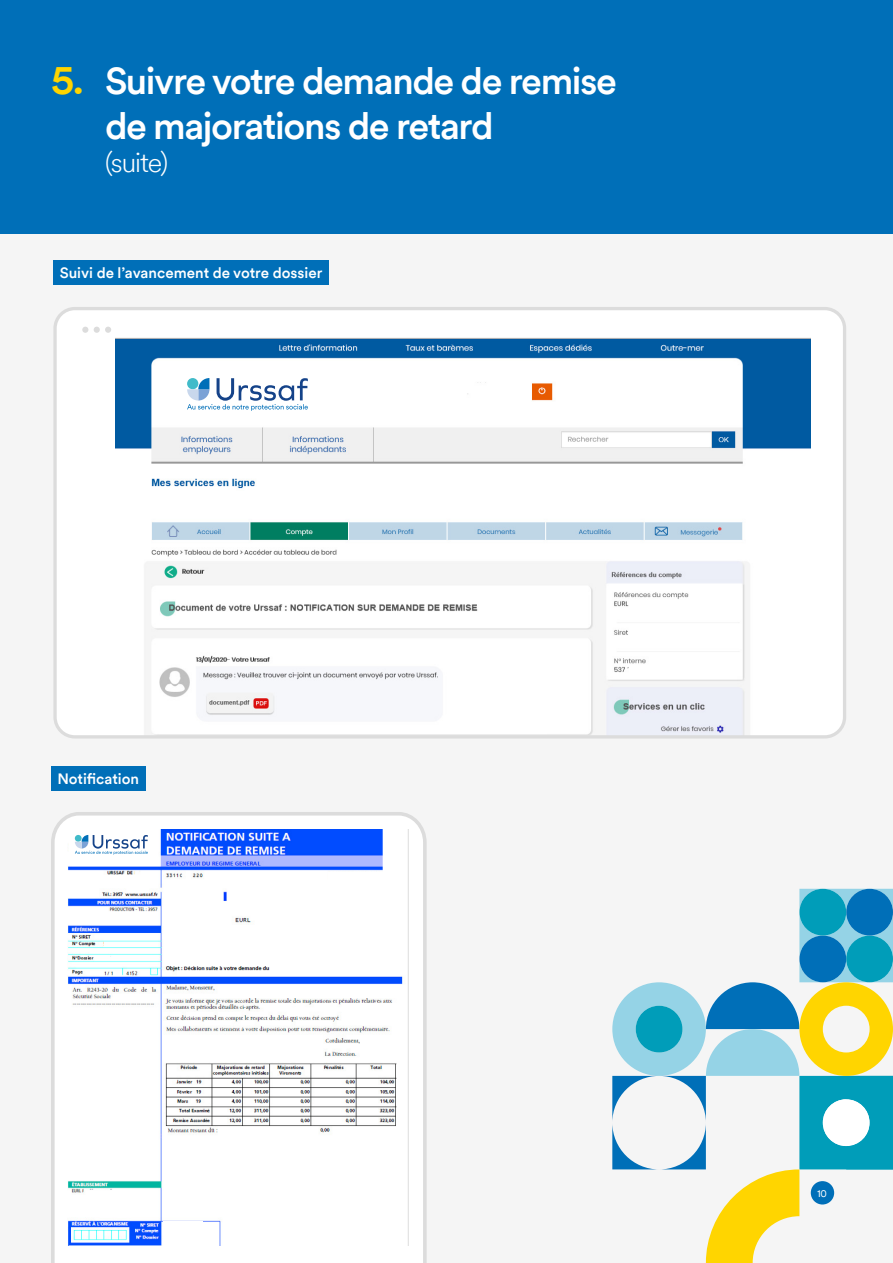
<style>
.page{position:relative;width:893px;height:1263px;background:#fff}
.page>*{position:absolute;margin:0;border:0;box-sizing:border-box;transform-origin:0 0}
.t1{font:500 37.5px/45px "Circular";letter-spacing:-.04em;color:#fff}
.t2{font:300 27px "Circular";letter-spacing:-.04em;color:#fff}
.t3{font:500 15px "Circular";color:#fff}
.t4{font:10.5px "Circular";color:#fff}
.s1{font-size:42px;color:#ffd500}
</style>
<div class="page">
<div style="left:0;top:234px;width:893px;height:1029px;background:#f5f5f5"></div>
<div style="left:0;top:0;width:893px;height:234px;background:#006fb8"></div>
<svg style="left:612px;top:889px;width:281px;height:374px"></svg>
<div style="left:53px;top:260px;width:275px;height:24px;background:#006fb8"></div>
<div style="left:51px;top:766px;width:95px;height:24px;background:#006fb8"></div>
<div style="left:55px;top:309px;width:789px;height:428px;background:#fff;border-radius:20px"></div>
<img style="left:116px;top:338px;width:695px;height:396px">
<div style="left:53px;top:307px;width:793px;height:431px;border:3px solid #dcdcdc;border-radius:20px"></div>
<svg style="left:82px;top:327px;width:6px;height:6px"></svg>
<svg style="left:94px;top:327px;width:17px;height:6px"></svg>
<svg style="left:51px;top:812px;width:376px;height:451px"></svg>
<div style="left:70px;top:827px;width:86px;height:30px;background:#fff"></div>
<svg style="left:75px;top:835px;width:73px;height:20px"></svg>
<div style="left:172px;top:371px;width:160px;height:53px;background:#fff"></div>
<svg style="left:187px;top:378px;width:121px;height:33px"></svg>
<div style="left:163px;top:1221px;width:39px;height:21px;background:#fff"></div>
<div style="left:270px;top:963px;width:37px;height:10px;background:#fff"></div>
<div style="left:328px;top:872px;width:56px;height:10px;background:#fff"></div>
<p class="t1" style="left:105px;top:56px;width:514px;text-indent:-54px"><span class="s1">5.</span> Suivre votre demande de remise de majorations de retard</p>
<p class="t2" style="left:105px;top:144px;width:65px">(suite)</p>
<p class="t3" style="left:60px;top:262px;width:264px">Suivi de l’avancement de votre dossier</p>
<p class="t3" style="left:57px;top:768px;width:83px">Notification</p>
<p class="t4" style="left:817px;top:1186px;width:12px">10</p>
</div>
